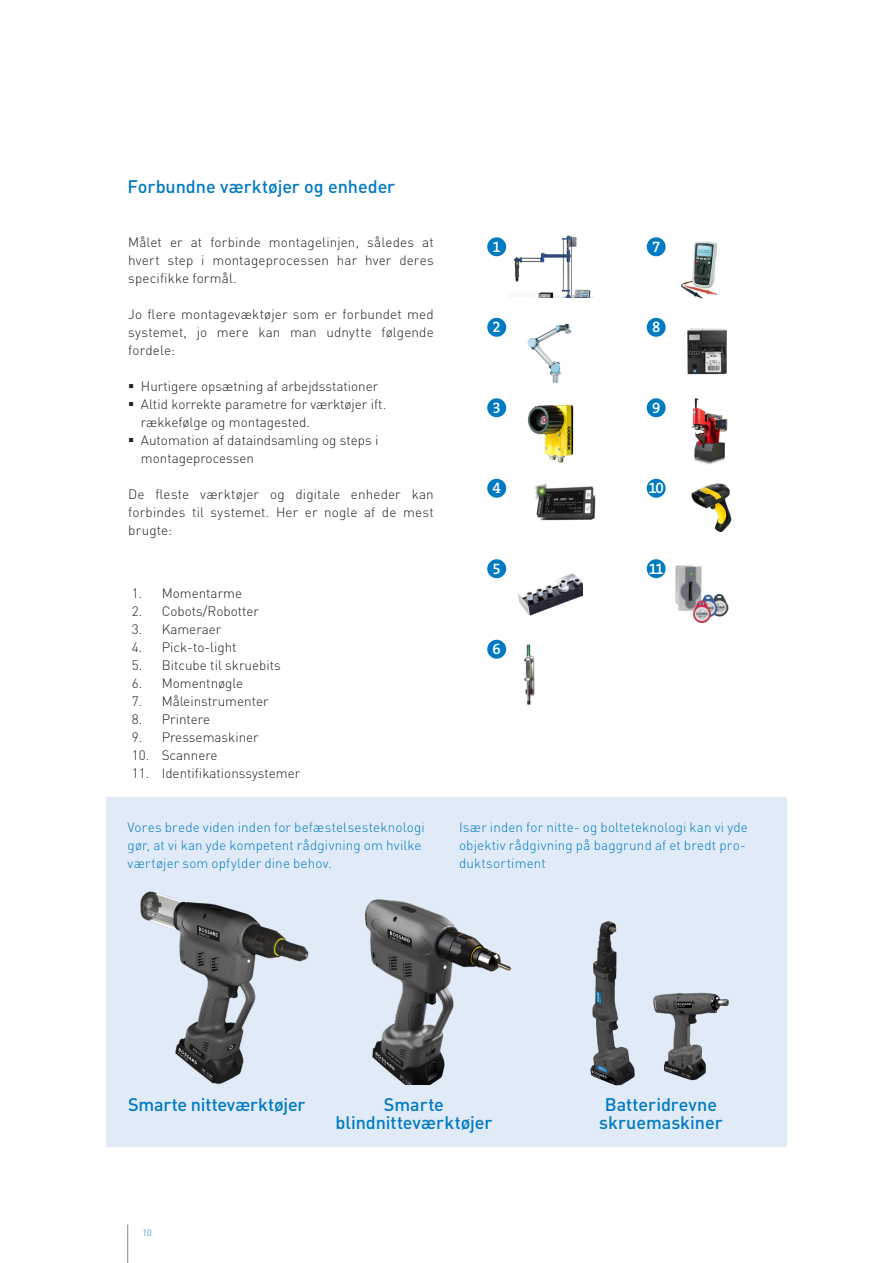
<style>
.page{position:relative;width:893px;height:1263px;background:#fff}
.page>*{position:absolute;margin:0;border:0;box-sizing:border-box;transform-origin:0 0}
.Absatztitel_2{font:500 18px/18px "DINOT";letter-spacing:-.005em;color:#007ac2;text-align:center}
.t1{font:15.15px "The Serif HP6 Se Bld";color:#fff}
.Absatztitel_2-2{font:300 13.5px/18px "DINOT";color:#231f20;text-align:justify}
.Bildlegende{font:300 13.5px/18px "DINOT";letter-spacing:.01em;color:#007ac2}
.t2{font:300 9px "DINOT";color:#007ac2}
</style>
<div class="page">
<hr style="left:127px;top:1225px;width:1px;height:38px;background:#808285">
<img style="left:681px;top:241px;width:37px;height:58px">
<img style="left:527px;top:324px;width:45px;height:59px">
<img style="left:687px;top:328px;width:40px;height:47px">
<img style="left:527px;top:404px;width:47px;height:59px">
<img style="left:692px;top:398px;width:36px;height:67px">
<img style="left:519px;top:573px;width:64px;height:43px">
<img style="left:675px;top:565px;width:54px;height:59px">
<img style="left:524px;top:644px;width:11px;height:61px">
<div style="left:487px;top:237px;width:19px;height:19px;background:#007ac2;border-radius:50%"></div>
<div style="left:487px;top:318px;width:19px;height:19px;background:#007ac2;border-radius:50%"></div>
<div style="left:487px;top:398px;width:19px;height:19px;background:#007ac2;border-radius:50%"></div>
<div style="left:487px;top:479px;width:19px;height:19px;background:#007ac2;border-radius:50%"></div>
<div style="left:487px;top:559px;width:19px;height:19px;background:#007ac2;border-radius:50%"></div>
<div style="left:487px;top:640px;width:19px;height:19px;background:#007ac2;border-radius:50%"></div>
<div style="left:647px;top:237px;width:19px;height:19px;background:#007ac2;border-radius:50%"></div>
<div style="left:647px;top:318px;width:19px;height:19px;background:#007ac2;border-radius:50%"></div>
<div style="left:647px;top:398px;width:19px;height:19px;background:#007ac2;border-radius:50%"></div>
<div style="left:647px;top:479px;width:19px;height:19px;background:#007ac2;border-radius:50%"></div>
<div style="left:647px;top:559px;width:19px;height:19px;background:#007ac2;border-radius:50%"></div>
<img style="left:513px;top:235px;width:78px;height:62px">
<img style="left:534px;top:483px;width:62px;height:38px">
<img style="left:691px;top:483px;width:41px;height:49px">
<div style="left:106px;top:797px;width:681px;height:350px;background:#e1ebf7"></div>
<img style="left:140px;top:891px;width:169px;height:193px">
<img style="left:364px;top:899px;width:148px;height:185px">
<img style="left:653px;top:992px;width:76px;height:89px">
<img style="left:590px;top:920px;width:45px;height:166px">
<p class="Absatztitel_2" style="left:128px;top:177px;width:269px">Forbundne værktøjer og enheder</p>
<p class="Absatztitel_2-2" style="left:128px;top:232px;width:307px">Målet er at forbinde montagelinjen, således at hvert step i montageprocessen har hver deres specifikke formål.</p>
<p class="Absatztitel_2-2" style="left:128px;top:304px;width:307px">Jo flere montagevæktøjer som er forbundet med systemet, jo mere kan man udnytte følgende fordele:</p>
<p class="Absatztitel_2-2" style="left:128px;top:376px;width:252px">▪ Hurtigere opsætning af arbejdsstationer</p>
<p class="Absatztitel_2-2" style="left:141px;top:394px;width:247px;text-indent:-13px">▪ Altid korrekte parametre for værktøjer ift. rækkefølge og montagested.</p>
<p class="Absatztitel_2-2" style="left:141px;top:430px;width:239px;text-indent:-13px">▪ Automation af dataindsamling og steps i montageprocessen</p>
<p class="Absatztitel_2-2" style="left:128px;top:484px;width:307px">De fleste værktøjer og digitale enheder kan forbindes til systemet. Her er nogle af de mest brugte:</p>
<p class="Absatztitel_2-2" style="left:132px;top:583px;width:112px">1. Momentarme</p>
<p class="Absatztitel_2-2" style="left:132px;top:601px;width:129px">2. Cobots/Robotter</p>
<p class="Absatztitel_2-2" style="left:132px;top:619px;width:91px">3. Kameraer</p>
<p class="Absatztitel_2-2" style="left:132px;top:637px;width:106px">4. Pick-to-light</p>
<p class="Absatztitel_2-2" style="left:132px;top:655px;width:150px">5. Bitcube til skruebits</p>
<p class="Absatztitel_2-2" style="left:132px;top:673px;width:113px">6. Momentnøgle</p>
<p class="Absatztitel_2-2" style="left:132px;top:691px;width:138px">7. Måleinstrumenter</p>
<p class="Absatztitel_2-2" style="left:132px;top:709px;width:80px">8. Printere</p>
<p class="Absatztitel_2-2" style="left:132px;top:727px;width:128px">9. Pressemaskiner</p>
<p class="Absatztitel_2-2" style="left:132px;top:745px;width:87px">10. Scannere</p>
<p class="Absatztitel_2-2" style="left:132px;top:763px;width:170px">11. Identifikationssystemer</p>
<p class="t1" style="left:493px;top:237px;width:10px">1</p>
<p class="t1" style="left:493px;top:317px;width:10px">2</p>
<p class="t1" style="left:493px;top:398px;width:10px">3</p>
<p class="t1" style="left:493px;top:478px;width:10px">4</p>
<p class="t1" style="left:493px;top:559px;width:10px">5</p>
<p class="t1" style="left:493px;top:639px;width:10px">6</p>
<p class="t1" style="left:652px;top:237px;width:10px">7</p>
<p class="t1" style="left:652px;top:317px;width:10px">8</p>
<p class="t1" style="left:652px;top:398px;width:10px">9</p>
<p class="t1" style="left:648px;top:478px;width:17px">10</p>
<p class="t1" style="left:649px;top:559px;width:16px">11</p>
<p class="Bildlegende" style="left:128px;top:817px;width:299px">Vores brede viden inden for befæstelsesteknologi gør, at vi kan yde kompetent rådgivning om hvilke værtøjer som opfylder dine behov.</p>
<p class="Bildlegende" style="left:459px;top:817px;width:290px">Især inden for nitte- og bolteteknologi kan vi yde objektiv rådgivning på baggrund af et bredt pro&shy;duktsortiment</p>
<p class="Absatztitel_2" style="left:128px;top:1095px;width:179px">Smarte nitteværktøjer</p>
<p class="Absatztitel_2" style="left:335px;top:1095px;width:158px">Smarte blindnitteværktøjer</p>
<p class="t2" style="left:143px;top:1227px;width:11px">10</p>
<p class="Absatztitel_2" style="left:605px;top:1095px;width:114px">Batteridrevne</p>
<p class="Absatztitel_2" style="left:599px;top:1113px;width:125px">skruemaskiner</p>
</div>
